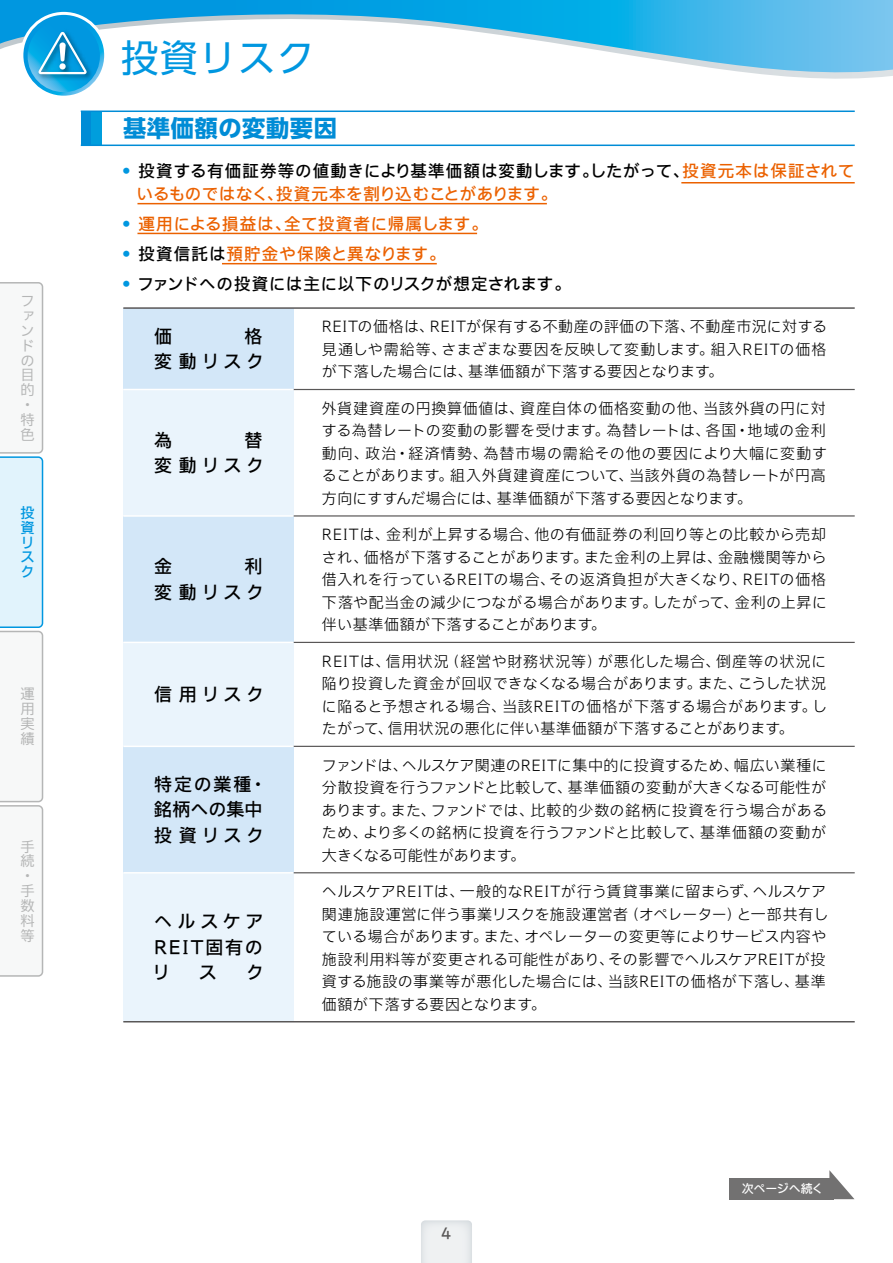
<style>
.page{position:relative;width:893px;height:1263px;background:#fff}
.page>*{position:absolute;margin:0;border:0;box-sizing:border-box;transform-origin:0 0}
.t1{font:37.5px "UD Shin Go Pro";letter-spacing:.04em;color:#0097e0}
.t2{font:700 23.25px "UD Shin Go Pro";letter-spacing:.025em;color:#008cd6}
.t3{font:500 18px/25.5px "Iwa UCDA Goth Std";letter-spacing:.22em;color:#000;text-align:right}
.t4{font:500 18px/25.5px "Iwa UCDA Goth Std";letter-spacing:.1em;color:#000}
.t5{font:500 16.5px/22.5px "Iwa UCDA Goth Std";letter-spacing:.04em;color:#eb6100}
.t6{font:500 16.5px "Iwa UCDA Goth Std";letter-spacing:.015em;color:#000}
.t7{font:500 16.5px "Iwa UCDA Goth Std";letter-spacing:.065em;color:#eb6100}
.t8{font:300 15px/22.5px "Iwa UCDA Goth Std";letter-spacing:.02em;color:#000;text-align:justify}
.t9{font:500 15px "Iwa UCDA Goth Std";color:#595757}
.t10{font:100 14.25px/14.9px "Iwa UCDA Goth Std";color:#b5b6b6}
.t11{font:500 14.25px/14.9px "Iwa UCDA Goth Std";color:#0097e0}
.t12{font:500 12px "Iwa UCDA Goth Std";letter-spacing:-.015em;color:#fff}
.s1{color:#0097e0}
.s2{color:#000}
</style>
<div class="page">
<svg style="left:421px;top:1220px;width:51px;height:43px"></svg>
<svg style="left:0;top:282px;width:44px;height:695px"></svg>
<svg style="left:0;top:0;width:893px;height:81px"></svg>
<div style="left:20px;top:12px;width:87px;height:87px;border:6px solid #fff;border-radius:50%"></div>
<svg style="left:23px;top:15px;width:81px;height:81px"></svg>
<svg style="left:28px;top:20px;width:72px;height:72px"></svg>
<img style="left:34px;top:28px;width:61px;height:55px">
<svg style="left:38px;top:31px;width:51px;height:44px"></svg>
<div style="left:123px;top:308px;width:170px;height:81px;background:#d3e7f8"></div>
<div style="left:123px;top:389px;width:170px;height:127px;background:#eaf4fc"></div>
<div style="left:123px;top:516px;width:170px;height:126px;background:#d3e7f8"></div>
<div style="left:123px;top:642px;width:170px;height:104px;background:#eaf4fc"></div>
<div style="left:123px;top:746px;width:170px;height:127px;background:#d3e7f8"></div>
<div style="left:123px;top:873px;width:170px;height:149px;background:#eaf4fc"></div>
<div style="left:81px;top:111px;width:10px;height:34px;background:#008cd6"></div>
<div style="left:91px;top:111px;width:11px;height:34px;background:#009edd"></div>
<hr style="left:81px;top:111px;width:774px;height:1px;background:#008cd6">
<hr style="left:81px;top:145px;width:774px;height:1px;background:#008cd6">
<hr style="left:137px;top:203px;width:410px;height:1px;background:#eb6100">
<hr style="left:681px;top:182px;width:174px;height:1px;background:#eb6100">
<hr style="left:137px;top:233px;width:340px;height:1px;background:#eb6100">
<hr style="left:222px;top:263px;width:215px;height:1px;background:#eb6100">
<hr style="left:123px;top:307px;width:732px;height:2px;background:#595757">
<hr style="left:294px;top:389px;width:561px;height:1px;background:#595757">
<hr style="left:123px;top:389px;width:170px;height:1px;background:#fff">
<hr style="left:294px;top:515px;width:561px;height:1px;background:#595757">
<hr style="left:123px;top:515px;width:170px;height:2px;background:#fff">
<hr style="left:294px;top:642px;width:561px;height:1px;background:#595757">
<hr style="left:123px;top:642px;width:170px;height:1px;background:#fff">
<hr style="left:294px;top:746px;width:561px;height:1px;background:#595757">
<hr style="left:123px;top:746px;width:170px;height:1px;background:#fff">
<hr style="left:294px;top:872px;width:561px;height:1px;background:#595757">
<hr style="left:123px;top:872px;width:170px;height:1px;background:#fff">
<hr style="left:123px;top:1021px;width:732px;height:1px;background:#595757">
<div style="left:729px;top:1178px;width:105px;height:21px;background:#727171"></div>
<svg style="left:829px;top:1170px;width:25px;height:29px"></svg>
<p class="t10" style="left:20px;top:292px;width:15px">ファンドの目的・特色</p>
<p class="t11" style="left:20px;top:504px;width:15px">投資リスク</p>
<p class="t10" style="left:20px;top:686px;width:15px;text-align:justify">運用実績</p>
<p class="t10" style="left:20px;top:838px;width:15px">手続・手数料等</p>
<h1 class="t1" style="left:121px;top:28px;width:195px">投資リスク</h1>
<h2 class="t2" style="left:123px;top:110px;width:215px">基準価額の変動要因</h2>
<p class="t5" style="left:136px;top:158px;width:719px;text-indent:-15px"><span class="s1">•</span> <span class="s2">投資する有価証券等の値動きにより基準価額は変動します。したがって、</span>投資元本は保証されているものではなく、投資元本を割り込むことがあります。</p>
<p class="t5" style="left:121px;top:211px;width:368px"><span class="s1">•</span> 運用による損益は、全て投資者に帰属します。</p>
<p class="t7" style="left:121px;top:241px;width:326px"><span class="s1">•</span> <span class="s2">投資信託は</span>預貯金や保険と異なります。</p>
<p class="t6" style="left:121px;top:271px;width:451px"><span class="s1">•</span> ファンドへの投資には主に以下のリスクが想定されます。</p>
<p class="t3" style="left:154px;top:322px;width:19px">価</p>
<p class="t3" style="left:154px;top:322px;width:111px">格<br>変動リスク</p>
<p class="t8" style="left:322px;top:315px;width:506px">REITの価格は、REITが保有する不動産の評価の下落、不動産市況に対する見通しや需給等、さまざまな要因を反映して変動します。組入REITの価格が下落した場合には、基準価額が下落する要因となります。</p>
<p class="t3" style="left:154px;top:426px;width:19px">為</p>
<p class="t3" style="left:154px;top:426px;width:111px">替<br>変動リスク</p>
<p class="t3" style="left:154px;top:553px;width:111px">利<br>変動リスク</p>
<p class="t3" style="left:154px;top:553px;width:19px">金</p>
<p class="t3" style="left:154px;top:680px;width:111px">信用リスク</p>
<p class="t4" style="left:154px;top:770px;width:114px">特定の業種・銘柄への集中投資リスク</p>
<p class="t3" style="left:152px;top:907px;width:113px;text-align:justify">ヘルスケアREIT固有のリ</p>
<p class="t3" style="left:199px;top:958px;width:19px">ス</p>
<p class="t3" style="left:246px;top:958px;width:19px">ク</p>
<p class="t8" style="left:322px;top:396px;width:507px">外貨建資産の円換算価値は、資産自体の価格変動の他、当該外貨の円に対する為替レートの変動の影響を受けます。為替レートは、各国・地域の金利動向、政治・経済情勢、為替市場の需給その他の要因により大幅に変動することがあります。組入外貨建資産について、当該外貨の為替レートが円高方向にすすんだ場合には、基準価額が下落する要因となります。</p>
<p class="t8" style="left:322px;top:522px;width:507px">REITは、金利が上昇する場合、他の有価証券の利回り等との比較から売却され、価格が下落することがあります。また金利の上昇は、金融機関等から借入れを行っているREITの場合、その返済負担が大きくなり、REITの価格下落や配当金の減少につながる場合があります。したがって、金利の上昇に伴い基準価額が下落することがあります。</p>
<p class="t8" style="left:322px;top:649px;width:507px">REITは、信用状況（経営や財務状況等）が悪化した場合、倒産等の状況に陥り投資した資金が回収できなくなる場合があります。また、こうした状況に陥ると予想される場合、当該REITの価格が下落する場合があります。したがって、信用状況の悪化に伴い基準価額が下落することがあります。</p>
<p class="t8" style="left:322px;top:753px;width:507px">ファンドは、ヘルスケア関連のREITに集中的に投資するため、幅広い業種に分散投資を行うファンドと比較して、基準価額の変動が大きくなる可能性があります。また、ファンドでは、比較的少数の銘柄に投資を行う場合があるため、より多くの銘柄に投資を行うファンドと比較して、基準価額の変動が大きくなる可能性があります。</p>
<p class="t8" style="left:322px;top:879px;width:508px;text-align:left">ヘルスケアREITは、一般的なREITが行う賃貸事業に留まらず、ヘルスケア関連施設運営に伴う事業リスクを施設運営者（オペレーター）と一部共有している場合があります。また、オペレーターの変更等によりサービス内容や施設利用料等が変更される可能性があり、その影響でヘルスケアREITが投資する施設の事業等が悪化した場合には、当該REITの価格が下落し、基準価額が下落する要因となります。</p>
<p class="t9" style="left:441px;top:1222px;width:12px">4</p>
<p class="t12" style="left:742px;top:1179px;width:83px">次ページへ続く</p>
</div>
